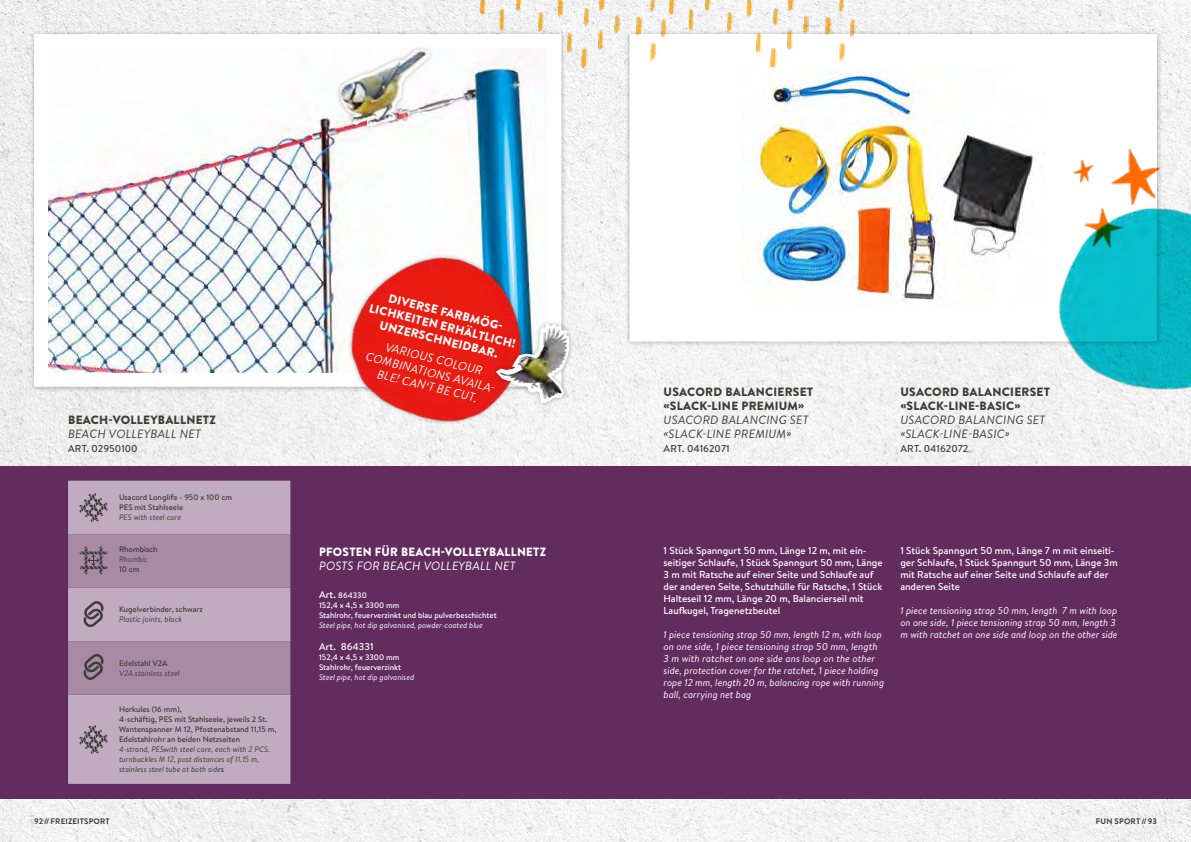
<style>
.page{position:relative;width:1191px;height:842px;background:#fff}
.page>*{position:absolute;margin:0;border:0;box-sizing:border-box;transform-origin:0 0}
.t1{font:900 12px/14px "Brandon Text";letter-spacing:.02em;color:#3c3c3b}
.t2{font:italic 12px/14px "Brandon Text";letter-spacing:.02em;color:#3c3c3b}
.t3{font:900 12px/14px "Brandon Text";letter-spacing:.02em;color:#fff;text-align:center}
.t4{font:italic 12px/14px "Brandon Text";letter-spacing:.02em;color:#fff;text-align:center}
.t5{font:500 10px/12px "Brandon Text";color:#fff}
.t6{font:italic 10px/12px "Brandon Text";color:#fff}
.t7{font:500 10px "Brandon Text";color:#3c3c3b}
.t8{font:500 8px/10px "Brandon Text";color:#3c3c3b}
.t9{font:italic 8px/10px "Brandon Text";color:#3c3c3b}
.t10{font:500 8px/10px "Brandon Text";color:#fff}
.t11{font:italic 8px "Brandon Text";color:#fff}
.t12{font:700 8px "Brandon Text";letter-spacing:.02em;color:#3c3c3b}
.s1{font-weight:500;font-style:normal}
.s2{font-size:10px}
</style>
<div class="page">
<img style="left:0;top:0;width:1191px;height:842px">
<div style="left:624px;top:29px;width:538px;height:318px;background:#000;opacity:.3"></div>
<div style="left:629px;top:34px;width:528px;height:308px;background:#fff"></div>
<div style="left:0;top:466px;width:1191px;height:333px;background:#632c5f"></div>
<div style="left:29px;top:29px;width:537px;height:363px;background:#000;opacity:.3"></div>
<img style="left:49px;top:49px;width:497px;height:323px">
<svg style="left:329px;top:42px;width:118px;height:95px"></svg>
<img style="left:340px;top:49px;width:90px;height:77px">
<img style="left:328px;top:228px;width:222px;height:218px">
<img style="left:336px;top:246px;width:203px;height:198px">
<div style="left:491px;top:318px;width:83px;height:90px;background:#000;opacity:.3"></div>
<img style="left:494px;top:321px;width:76px;height:83px">
<div style="left:68px;top:481px;width:222px;height:303px;background:#c0abc0"></div>
<img style="left:856px;top:0;width:189px;height:68px">
<img style="left:756px;top:68px;width:266px;height:234px">
<img style="left:473px;top:0;width:383px;height:74px">
<img style="left:1021px;top:154px;width:170px;height:268px">
<img style="left:1022px;top:142px;width:169px;height:130px">
<svg style="left:79px;top:493px;width:29px;height:29px"></svg>
<svg style="left:79px;top:725px;width:29px;height:29px"></svg>
<svg style="left:68px;top:534px;width:222px;height:161px;background:#ad92ab"></svg>
<p class="t1" style="left:68px;top:413px;width:149px">BEACH-VOLLEYBALLNETZ</p>
<p class="t2" style="left:68px;top:426px;width:134px">BEACH VOLLEYBALL NET</p>
<p class="t7" style="left:68px;top:442px;width:71px">ART. 02950100</p>
<p class="t8" style="left:119px;top:492px;width:114px">Usacord Longlife - 950 x 100 cm<br>PES mit Stahlseele</p>
<p class="t9" style="left:119px;top:512px;width:63px">PES with steel core</p>
<p class="t8" style="left:119px;top:544px;width:40px">Rhombisch</p>
<p class="t9" style="left:119px;top:554px;width:30px">Rhombic</p>
<p class="t8" style="left:119px;top:564px;width:22px">10 cm</p>
<p class="t8" style="left:119px;top:604px;width:85px">Kugelverbinder, schwarz</p>
<p class="t9" style="left:119px;top:614px;width:65px">Plastic joints, black</p>
<p class="t8" style="left:119px;top:658px;width:50px">Edelstahl V2A</p>
<p class="t9" style="left:119px;top:668px;width:62px">V2A stainless steel</p>
<p class="t8" style="left:119px;top:704px;width:159px">Herkules (16 mm),<br>4-schäftig, PES mit Stahlseele, jeweils 2 St.<br>Wantenspanner M 12, Pfostenabstand 11,15 m, Edelstahlrohr an beiden Netzseiten</p>
<p class="t9" style="left:119px;top:744px;width:153px">4-strand, PESwith steel core, each with 2 PCS. turnbuckles M 12, post distances of 11.15 m, stainless steel tube at both side<span class="s1">s</span></p>
<p class="t3" style="left:374px;top:287px;width:152px;rotate:14deg">DIVERSE FARBMÖG-<br>LICHKEITEN ERHÄLTLICH!<br>UNZERSCHNEIDBAR.</p>
<p class="t4" style="left:371px;top:335px;width:136px;rotate:14deg">VARIOUS COLOUR<br>COMBINATIONS AVAILA-<br>BLE! CAN‘T BE CUT.</p>
<p class="t3" style="left:319px;top:545px;width:228px">PFOSTEN FÜR BEACH-VOLLEYBALLNETZ</p>
<p class="t4" style="left:319px;top:558px;width:198px">POSTS FOR BEACH VOLLEYBALL NET</p>
<p class="t10" style="left:319px;top:590px;width:179px"><span class="s2">Art.</span> 864330<br>152,4 x 4,5 x 3300 mm<br>Stahlrohr, feuerverzinkt und blau pulverbeschichtet</p>
<p class="t11" style="left:319px;top:620px;width:165px">Steel pipe, hot dip galvanised, powder-coated blue</p>
<p class="t5" style="left:319px;top:640px;width:56px">Art. 864331</p>
<p class="t10" style="left:319px;top:652px;width:84px">152,4 x 4,5 x 3300 mm<br>Stahlrohr, feuerverzinkt</p>
<p class="t11" style="left:319px;top:672px;width:97px">Steel pipe, hot dip galvanised</p>
<p class="t1" style="left:663px;top:385px;width:151px">USACORD BALANCIERSET «SLACK-LINE PREMIUM»</p>
<p class="t2" style="left:663px;top:412px;width:146px">USACORD BALANCING SET «SLACK-LINE PREMIUM»</p>
<p class="t7" style="left:663px;top:442px;width:68px">ART. 04162071</p>
<p class="t1" style="left:900px;top:385px;width:151px">USACORD BALANCIERSET «SLACK-LINE-BASIC»</p>
<p class="t2" style="left:900px;top:412px;width:146px">USACORD BALANCING SET «SLACK-LINE-BASIC»</p>
<p class="t7" style="left:900px;top:442px;width:70px">ART. 04162072</p>
<p class="t5" style="left:663px;top:544px;width:220px">1 Stück Spanngurt 50 mm, Länge 12 m, mit ein&shy;seitiger Schlaufe, 1 Stück Spanngurt 50 mm, Länge 3 m mit Ratsche auf einer Seite und Schlaufe auf der anderen Seite, Schutzhülle für Ratsche, 1 Stück Halteseil 12 mm, Länge 20 m, Balancierseil mit Laufkugel, Tragenetzbeutel</p>
<p class="t6" style="left:663px;top:628px;width:222px">1 piece tensioning strap 50 mm, length 12 m, with loop on one side, 1 piece tensioning strap 50 mm, length 3 m with ratchet on one side ans loop on the other side, protection cover for the ratchet, 1 piece holding rope 12 mm, length 20 m, balancing rope with running ball, carrying net bag</p>
<p class="t5" style="left:900px;top:544px;width:219px">1 Stück Spanngurt 50 mm, Länge 7 m mit einseiti&shy;ger Schlaufe, 1 Stück Spanngurt 50 mm, Länge 3m mit Ratsche auf einer Seite und Schlaufe auf der anderen Seite</p>
<p class="t6" style="left:900px;top:604px;width:219px">1 piece tensioning strap 50 mm, length 7 m with loop on one side, 1 piece tensioning strap 50 mm, length 3 m with ratchet on one side and loop on the other side</p>
<p class="t12" style="left:34px;top:815px;width:77px">92//FREIZEITSPORT</p>
<p class="t12" style="left:1096px;top:815px;width:62px">FUN SPORT //93</p>
</div>
